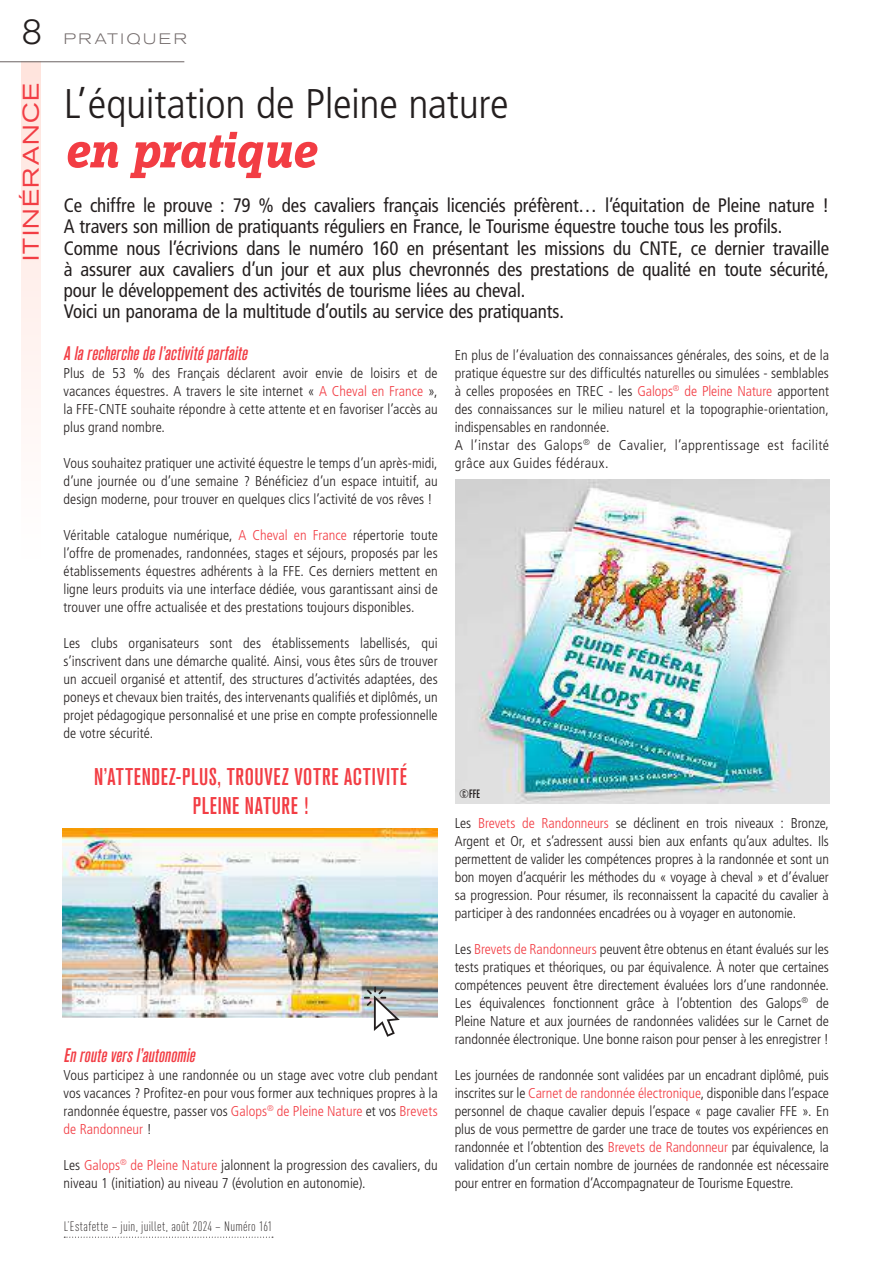
<style>
.page{position:relative;width:893px;height:1263px;background:#fff}
.page>*{position:absolute;margin:0;border:0;box-sizing:border-box;transform-origin:0 0}
.t1{font:italic 700 53.25px "Zine Slab Dis";letter-spacing:-.01em;color:#f23d44}
.t2{font:300 condensed 41.4px "Frutiger LT Std";letter-spacing:-.01em;color:#241f1f;scale:1.05 1}
.t3{font:300 34.5px "Akzidenz Grotesk BQ";color:#241f1f}
.t4{font:500 condensed 24px/28.8px "Akzidenz Grotesk BQ";letter-spacing:.03em;color:#f23d44;text-align:center}
.t5{font:expanded 22.5px "Akzidenz Grotesk BQ";letter-spacing:.06em;color:#f23d44}
.t6{font:condensed 19.5px/21px "Frutiger LT Std";letter-spacing:-.005em;color:#241f1f}
.t7{font:italic 500 condensed 19.5px "Akzidenz Grotesk BQ";color:#f23d44}
.t8{font:300 expanded 15px "Akzidenz Grotesk BQ";letter-spacing:.18em;color:#726a6a}
.t9{font:300 condensed 14.25px/18px "Frutiger LT Std";letter-spacing:.005em;color:#241f1f;text-align:justify}
.t10{font:300 13.5px "DIN Cond";letter-spacing:.02em;color:#241f1f}
.t11{font:500 condensed 12px "Akzidenz Grotesk BQ";color:#241f1f}
.s1{color:#f23d44}
</style>
<div class="page">
<div style="left:21px;top:62px;width:20px;height:497px;background:linear-gradient(to bottom,#ffe4dd,#fff)"></div>
<hr style="left:0;top:61px;width:184px;height:1px;background:#726a6a">
<svg style="left:64px;top:1237px;width:209px;height:1px"></svg>
<img style="left:63px;top:828px;width:375px;height:189px">
<svg style="left:364px;top:986px;width:36px;height:51px"></svg>
<img style="left:455px;top:480px;width:374px;height:323px">
<h3 class="t3" style="left:22px;top:12px;width:22px">8</h3>
<h3 class="t5" style="left:18px;top:261px;width:180px;rotate:-90deg">ITINÉRANCE</h3>
<p class="t8" style="left:64px;top:30px;width:125px">PRATIQUER</p>
<h2 class="t2" style="left:64px;top:80px;width:425px">L’équitation de Pleine nature</h2>
<h1 class="t1" style="left:64px;top:123px;width:254px">en pratique</h1>
<p class="t6" style="left:64px;top:195px;width:767px">Ce chiffre le prouve : 79 % des cavaliers français licenciés préfèrent… l’équitation de Pleine nature !<br>A travers son million de pratiquants réguliers en France, le Tourisme équestre touche tous les profils.<br>Comme nous l’écrivions dans le numéro 160 en présentant les missions du CNTE, ce dernier travaille à assurer aux cavaliers d’un jour et aux plus chevronnés des prestations de qualité en toute sécurité, pour le développement des activités de tourisme liées au cheval.<br>Voici un panorama de la multitude d’outils au service des pratiquants.</p>
<h3 class="t7" style="left:64px;top:342px;width:189px">Alarecherchedel’activitéparfaite</h3>
<p class="t9" style="left:64px;top:364px;width:376px">Plus de 53 % des Français déclarent avoir envie de loisirs et de vacances équestres. A travers le site internet « <span class="s1">A Cheval en France</span> », la FFE-CNTE souhaite répondre à cette attente et en favoriser l’accès au plus grand nombre.</p>
<p class="t9" style="left:64px;top:454px;width:376px">Vous souhaitez pratiquer une activité équestre le temps d’un après-midi, d’une journée ou d’une semaine ? Bénéficiez d’un espace intuitif, au design moderne, pour trouver en quelques clics l’activité de vos rêves !</p>
<p class="t9" style="left:64px;top:526px;width:376px">Véritable catalogue numérique, <span class="s1">A Cheval en France</span> répertorie toute l’offre de promenades, randonnées, stages et séjours, proposés par les établissements équestres adhérents à la FFE. Ces derniers mettent en ligne leurs produits via une interface dédiée, vous garantissant ainsi de trouver une offre actualisée et des prestations toujours disponibles.</p>
<p class="t9" style="left:64px;top:634px;width:376px">Les clubs organisateurs sont des établissements labellisés, qui s’inscrivent dans une démarche qualité. Ainsi, vous êtes sûrs de trouver un accueil organisé et attentif, des structures d’activités adaptées, des poneys et chevaux bien traités, des intervenants qualifiés et diplômés, un projet pédagogique personnalisé et une prise en compte professionnelle de votre sécurité.</p>
<h3 class="t4" style="left:94px;top:762px;width:314px">N’ATTENDEZ-PLUS, TROUVEZ VOTRE ACTIVITÉ<br>PLEINE NATURE !</h3>
<h3 class="t7" style="left:64px;top:1044px;width:137px">Enrouteversl’autonomie</h3>
<p class="t9" style="left:64px;top:1066px;width:376px">Vous participez à une randonnée ou un stage avec votre club pendant vos vacances ? Profitez-en pour vous former aux techniques propres à la randonnée équestre, passer vos <span class="s1">Galops</span><sup>®</sup> <span class="s1">de Pleine Nature</span> et vos <span class="s1">Brevets de Randonneur</span> !</p>
<p class="t9" style="left:64px;top:1156px;width:376px">Les <span class="s1">Galops</span><sup>®</sup> <span class="s1">de Pleine Nature</span> jalonnent la progression des cavaliers, du niveau 1 (initiation) au niveau 7 (évolution en autonomie).</p>
<p class="t10" style="left:64px;top:1218px;width:210px">L’Estafette – juin, juillet, août 2024 – Numéro 161</p>
<p class="t9" style="left:455px;top:346px;width:376px;text-align:left">En plus de l’évaluation des connaissances générales, des soins, et de la pratique équestre sur des difficultés naturelles ou simulées - semblables à celles proposées en TREC - les <span class="s1">Galops</span><sup>®</sup> <span class="s1">de Pleine Nature</span> apportent des connaissances sur le milieu naturel et la topographie-orientation, indispensables en randonnée.<br>A l’instar des Galops<sup>®</sup> de Cavalier, l’apprentissage est facilité grâce aux Guides fédéraux.</p>
<p class="t11" style="left:459px;top:787px;width:22px">©FFE</p>
<p class="t9" style="left:455px;top:814px;width:376px">Les <span class="s1">Brevets de Randonneurs</span> se déclinent en trois niveaux : Bronze, Argent et Or, et s’adressent aussi bien aux enfants qu’aux adultes. Ils permettent de valider les compétences propres à la randonnée et sont un bon moyen d’acquérir les méthodes du « voyage à cheval » et d’évaluer sa progression. Pour résumer, ils reconnaissent la capacité du cavalier à participer à des randonnées encadrées ou à voyager en autonomie.</p>
<p class="t9" style="left:455px;top:940px;width:376px">Les <span class="s1">Brevets de Randonneurs</span> peuvent être obtenus en étant évalués sur les tests pratiques et théoriques, ou par équivalence. À noter que certaines compétences peuvent être directement évaluées lors d’une randonnée.<br>Les équivalences fonctionnent grâce à l’obtention des Galops<sup>®</sup> de Pleine Nature et aux journées de randonnées validées sur le Carnet de randonnée électronique. Une bonne raison pour penser à les enregistrer !</p>
<p class="t9" style="left:455px;top:1066px;width:376px">Les journées de randonnée sont validées par un encadrant diplômé, puis inscrites sur le <span class="s1">Carnet de randonnée électronique</span>, disponible dans l’espace personnel de chaque cavalier depuis l’espace « page cavalier FFE ». En plus de vous permettre de garder une trace de toutes vos expériences en randonnée et l’obtention des <span class="s1">Brevets de Randonneur</span> par équivalence, la validation d’un certain nombre de journées de randonnée est nécessaire pour entrer en formation d’Accompagnateur de Tourisme Equestre.</p>
</div>
